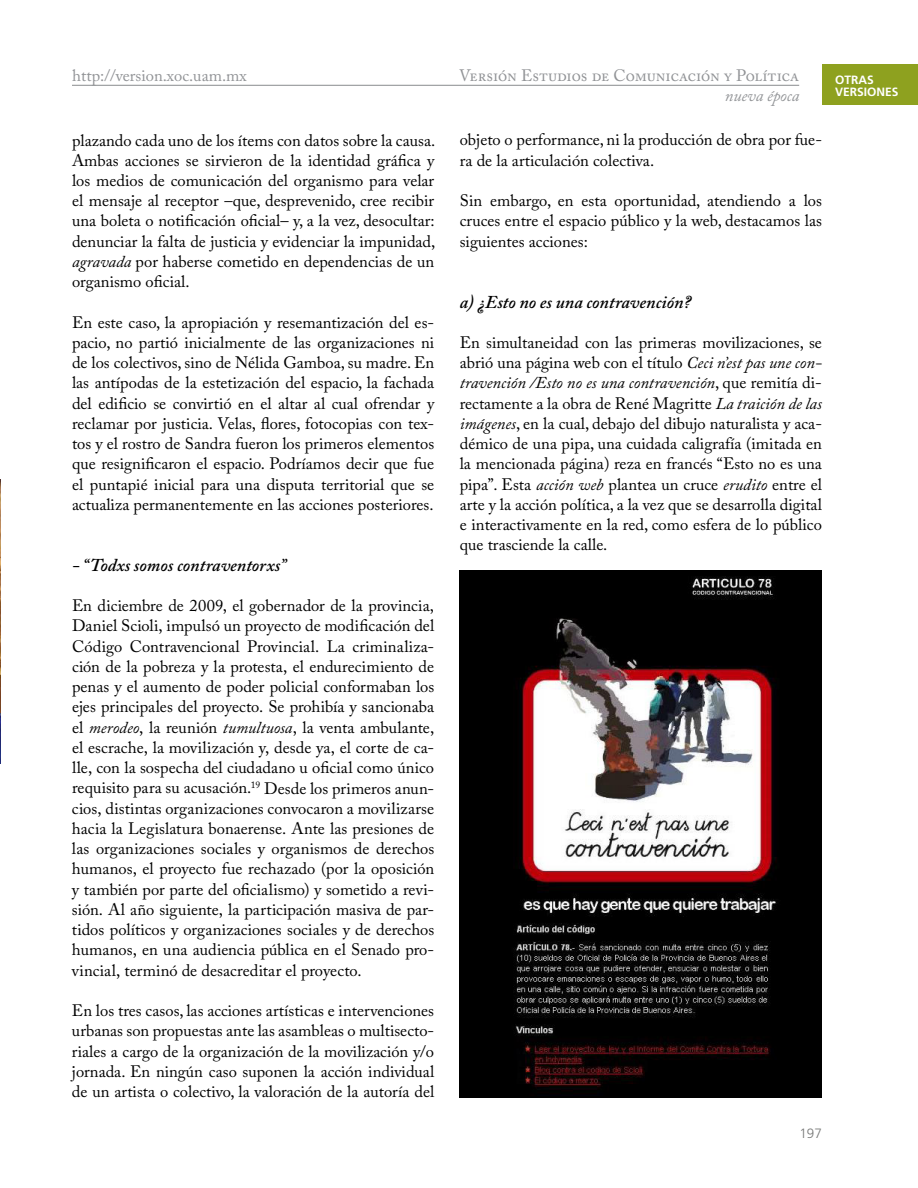
<style>
.page{position:relative;width:918px;height:1188px;background:#fff}
.page>*{position:absolute;margin:0;border:0;box-sizing:border-box;transform-origin:0 0}
.t1{font:italic 600 18px "Adobe Caslon Pro";color:#000}
.t2{font:16.5px/20.2px "Adobe Caslon Pro";color:#000;text-align:justify}
.t3{font:16.5px "Adobe Caslon Pro";color:#919396}
.t4{font:italic 16.5px "Adobe Caslon Pro";color:#919396}
.t5{font:300 13.5px "Frutiger LT Std";color:#777877}
.t6{font:700 12px/12px "Frutiger LT Std";color:#fff}
.s1{font-style:italic}
</style>
<div class="page">
<hr style="left:72px;top:85px;width:727px;height:1px;background:#96989a">
<div style="left:822px;top:64px;width:96px;height:41px;background:#8ea11f"></div>
<img style="left:0;top:480px;width:1px;height:283px">
<img style="left:460px;top:571px;width:362px;height:526px">
<p class="t3" style="left:72px;top:65px;width:176px">http://version.xoc.uam.mx</p>
<p class="t2" style="left:72px;top:130px;width:365px">plazando cada uno de los ítems con datos sobre la causa.<br>Ambas acciones se sirvieron de la identidad gráfica y los medios de comunicación del organismo para velar el mensaje al receptor –que, desprevenido, cree recibir una boleta o notificación oficial– y, a la vez, desocultar: denunciar la falta de justicia y evidenciar la impunidad, <span class="s1">agravada</span> por haberse cometido en dependencias de un organismo oficial.</p>
<p class="t2" style="left:72px;top:312px;width:364px">En este caso, la apropiación y resemantización del es&shy;pacio, no partió inicialmente de las organizaciones ni de los colectivos, sino de Nélida Gamboa, su madre. En las antípodas de la estetización del espacio, la fachada del edificio se convirtió en el altar al cual ofrendar y reclamar por justicia. Velas, flores, fotocopias con tex&shy;tos y el rostro de Sandra fueron los primeros elementos que resignificaron el espacio. Podríamos decir que fue el puntapié inicial para una disputa territorial que se actualiza permanentemente en las acciones posteriores.</p>
<p class="t1" style="left:72px;top:554px;width:216px">- “Todxs somos contraventorxs”</p>
<p class="t2" style="left:72px;top:595px;width:364px">En diciembre de 2009, el gobernador de la provincia, Daniel Scioli, impulsó un proyecto de modificación del Código Contravencional Provincial. La criminaliza&shy;ción de la pobreza y la protesta, el endurecimiento de penas y el aumento de poder policial conformaban los ejes principales del proyecto. Se prohibía y sancionaba el <span class="s1">merodeo</span>, la reunión <span class="s1">tumultuosa</span>, la venta ambulante, el escrache, la movilización y, desde ya, el corte de ca&shy;lle, con la sospecha del ciudadano u oficial como único requisito para su acusación.<sup>19</sup> Desde los primeros anun&shy;cios, distintas organizaciones convocaron a movilizarse hacia la Legislatura bonaerense. Ante las presiones de las organizaciones sociales y organismos de derechos humanos, el proyecto fue rechazado (por la oposición y también por parte del oficialismo) y sometido a revi&shy;sión. Al año siguiente, la participación masiva de par&shy;tidos políticos y organizaciones sociales y de derechos humanos, en una audiencia pública en el Senado pro&shy;vincial, terminó de desacreditar el proyecto.</p>
<p class="t2" style="left:72px;top:1000px;width:364px">En los tres casos, las acciones artísticas e intervenciones urbanas son propuestas ante las asambleas o multisecto&shy;riales a cargo de la organización de la movilización y/o jornada. En ningún caso suponen la acción individual de un artista o colectivo, la valoración de la autoría del</p>
<p class="t3" style="left:459px;top:65px;width:341px">Versión Estudios de Comunicación y Política</p>
<p class="t4" style="left:725px;top:86px;width:76px">nueva época</p>
<p class="t2" style="left:460px;top:130px;width:364px">objeto o performance, ni la producción de obra por fue&shy;ra de la articulación colectiva.</p>
<p class="t2" style="left:460px;top:190px;width:364px">Sin embargo, en esta oportunidad, atendiendo a los cruces entre el espacio público y la web, destacamos las siguientes acciones:</p>
<p class="t6" style="left:835px;top:74px;width:65px">OTRAS<br>VERSIONES</p>
<p class="t1" style="left:460px;top:291px;width:233px">a) ¿Esto no es una contravención?</p>
<p class="t2" style="left:460px;top:332px;width:364px">En simultaneidad con las primeras movilizaciones, se abrió una página web con el título <span class="s1">Ceci n’est pas une con&shy;travención /Esto no es una contravención</span>, que remitía di&shy;rectamente a la obra de René Magritte <span class="s1">La traición de las imágenes</span>, en la cual, debajo del dibujo naturalista y aca&shy;démico de una pipa, una cuidada caligrafía (imitada en la mencionada página) reza en francés “Esto no es una pipa”. Esta <span class="s1">acción web</span> plantea un cruce <span class="s1">erudito</span> entre el arte y la acción política, a la vez que se desarrolla digital e interactivamente en la red, como esfera de lo público que trasciende la calle.</p>
<p class="t5" style="left:799px;top:1125px;width:24px">197</p>
</div>
